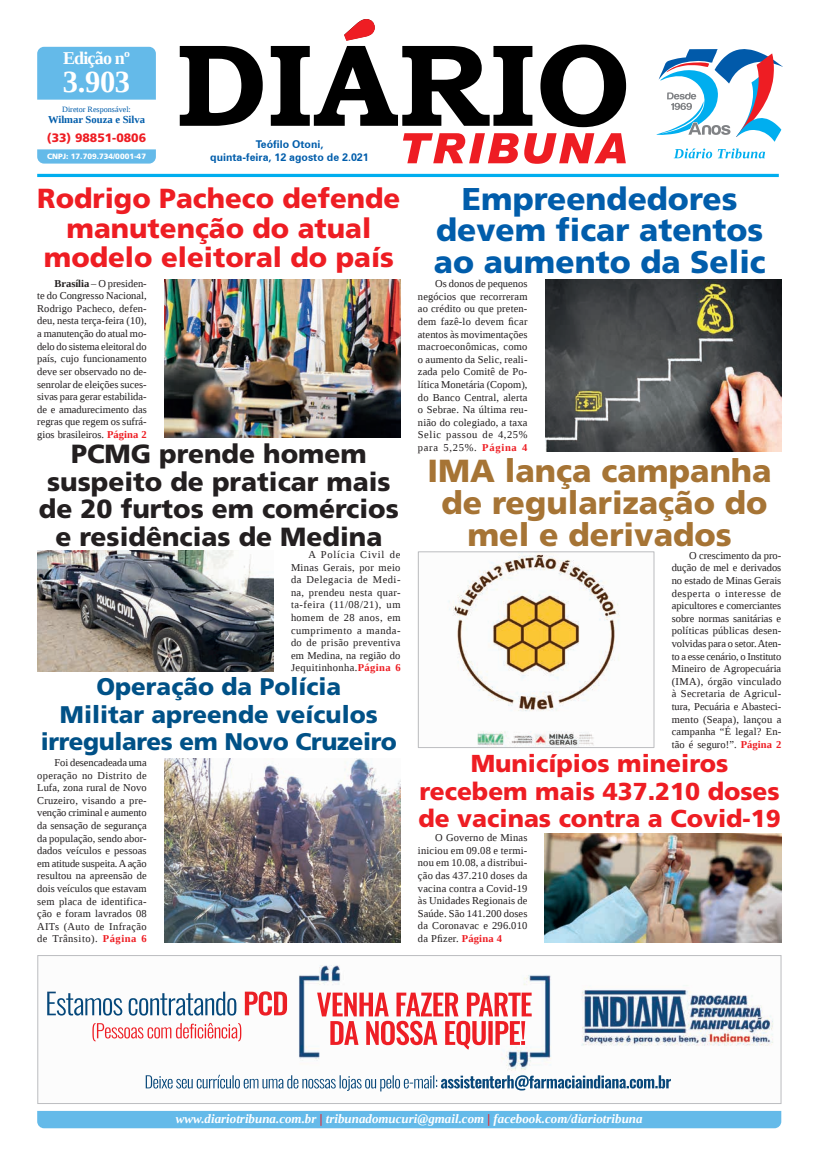
<style>
.page{position:relative;width:821px;height:1166px;background:#fff}
.page>*{position:absolute;margin:0;border:0;box-sizing:border-box;transform-origin:0 0}
.t1{font:900 31.94px/31.9px "Frutiger LT Std";color:#a67435;text-align:center}
.t2{font:900 31.5px/31.5px "Frutiger LT Std";color:#015dab;text-align:center}
.t3{font:700 30.45px "Liberation Serif";color:#fff}
.t4{font:900 27.56px/29.8px "Frutiger LT Std";color:#ee1d23;text-align:center}
.t5{font:900 26.25px/27.6px "Frutiger LT Std";color:#231f20;text-align:center}
.t6{font:900 24.5px/27.6px "Frutiger LT Std";color:#ee1d23;text-align:center}
.t7{font:900 24.06px/27.6px "Frutiger LT Std";color:#005187;text-align:center}
.t8{font:700 18.03px "Liberation Serif";letter-spacing:-.045em;color:#fff}
.t9{font:italic 700 12.95px "Liberation Serif";color:#fff}
.t10{font:900 12.16px "Frutiger LT Std";color:#ee1d23}
.t11{font:700 10.67px/12.6px "Zurich BT";color:#015dab;text-align:center}
.t12{font:700 10.59px "Liberation Serif";color:#015dab}
.t13{font:10.5px/12.6px "Liberation Serif";letter-spacing:.015em;color:#231f20;text-align:justify}
.t14{font:8.14px "Liberation Serif";color:#015dab}
.t15{font:900 7.7px "Frutiger LT Std";color:#fff}
.s1{font-weight:700}
.s2{font-weight:700;color:#ee1d23}
.s3{color:#ee1d23}
</style>
<div class="page">
<hr style="left:37px;top:174px;width:742px;height:3px;background:#00aeef">
<svg style="left:180px;top:44px;width:446px;height:83px"></svg>
<svg style="left:344px;top:19px;width:31px;height:22px"></svg>
<div style="left:37px;top:47px;width:119px;height:53px;background:#64bae9"></div>
<svg style="left:37px;top:149px;width:119px;height:15px;background:#6ebeea"></svg>
<div style="left:37px;top:1111px;width:744px;height:17px;background:#64bae9"></div>
<svg style="left:403px;top:133px;width:223px;height:31px"></svg>
<img style="left:47px;top:965px;width:727px;height:127px">
<div style="left:37px;top:955px;width:744px;height:149px;border:1px solid #bcbdc0"></div>
<svg style="left:656px;top:49px;width:127px;height:93px"></svg>
<svg style="left:674px;top:148px;width:91px;height:10px"></svg>
<img style="left:164px;top:279px;width:237px;height:159px">
<img style="left:545px;top:280px;width:236px;height:171px">
<img style="left:164px;top:758px;width:237px;height:184px">
<img style="left:448px;top:553px;width:172px;height:193px">
<div style="left:418px;top:551px;width:236px;height:197px;border:1px solid #bcbdc0"></div>
<img style="left:37px;top:551px;width:237px;height:121px">
<img style="left:545px;top:834px;width:236px;height:108px">
<h3 class="t8" style="left:63px;top:45px;width:68px">Edição nº</h3>
<h3 class="t3" style="left:63px;top:61px;width:69px">3.903</h3>
<p class="t14" style="left:62px;top:104px;width:70px">Diretor Responsável:</p>
<p class="t12" style="left:48px;top:112px;width:99px">Wilmar Souza e Silva</p>
<p class="t10" style="left:47px;top:130px;width:101px">(33) 98851-0806</p>
<p class="t15" style="left:47px;top:151px;width:100px">CNPJ: 17.709.734/0001-47</p>
<p class="t11" style="left:210px;top:138px;width:160px">Teófilo Otoni,<br>quinta-feira, 12 agosto de 2.021</p>
<h3 class="t4" style="left:37px;top:183px;width:365px">Rodrigo Pacheco defende manutenção do atual modelo eleitoral do país</h3>
<p class="t13" style="left:37px;top:277px;width:111px;text-indent:17px"><span class="s1">Brasília</span> – O presiden&shy;te do Congresso Nacional, Rodrigo Pacheco, defen&shy;deu, nesta terça-feira (10), a manutenção do atual mo&shy;delo do sistema eleitoral do país, cujo funcionamento deve ser observado no de&shy;senrolar de eleições suces&shy;sivas para gerar estabilida&shy;de e amadurecimento das regras que regem os sufrá&shy;gios brasileiros. <span class="s2">Página 2</span></p>
<h3 class="t5" style="left:39px;top:440px;width:361px">PCMG prende homem suspeito de praticar mais de 20 furtos em comércios e residências de Medina</h3>
<p class="t13" style="left:291px;top:548px;width:111px;text-indent:17px">A Polícia Civil de Minas Gerais, por meio da Delegacia de Medi&shy;na, prendeu nesta quar&shy;ta-feira (11/08/21), um homem de 28 anos, em cumprimento a manda&shy;do de prisão preventiva em Medina, na região do Jequitinhonha.<span class="s2">Página 6</span></p>
<h3 class="t7" style="left:41px;top:673px;width:358px">Operação da Polícia<br>Militar apreende veículos irregulares em Novo Cruzeiro</h3>
<p class="t13" style="left:37px;top:756px;width:111px;text-indent:17px">Foi desencadeada uma operação no Distrito de Lufa, zona rural de Novo Cruzeiro, visando a pre&shy;venção criminal e aumento da sensação de segurança da população, sendo abor&shy;dados veículos e pessoas em atitude suspeita. A ação resultou na apreensão de dois veículos que estavam sem placa de identifica&shy;ção e foram lavrados 08<br>AITs (Auto de Infração de Trânsito). <span class="s2">Página 6</span></p>
<h2 class="t2" style="left:434px;top:183px;width:333px">Empreendedores devem ficar atentos ao aumento da Selic</h2>
<p class="t13" style="left:418px;top:277px;width:111px;text-indent:17px">Os donos de pequenos negócios que recorreram ao crédito ou que preten&shy;dem fazê-lo devem ficar atentos às movimentações macroeconômicas, como o aumento da Selic, reali&shy;zada pelo Comitê de Po&shy;lítica Monetária (Copom), do Banco Central, alerta o Sebrae. Na última reu&shy;nião do colegiado, a taxa Selic passou de 4,25% para 5,25%. <span class="s2">Página 4</span></p>
<h1 class="t1" style="left:427px;top:455px;width:346px">IMA lança campanha de regularização do mel e derivados</h1>
<p class="t13" style="left:672px;top:549px;width:111px;text-indent:17px">O crescimento da pro&shy;dução de mel e derivados no estado de Minas Gerais desperta o interesse de apicultores e comerciantes sobre normas sanitárias e políticas públicas desen&shy;volvidas para o setor. Aten&shy;to a esse cenário, o Instituto Mineiro de Agropecuária (IMA), órgão vinculado à Secretaria de Agricul&shy;tura, Pecuária e Abasteci&shy;mento (Seapa), lançou a campanha “É legal? En&shy;tão é seguro!”. <span class="s2">Página 2</span></p>
<h3 class="t6" style="left:418px;top:749px;width:364px">Municípios mineiros recebem mais 437.210 doses de vacinas contra a Covid-19</h3>
<p class="t13" style="left:418px;top:831px;width:111px;text-indent:17px">O Governo de Minas iniciou em 09.08 e termi&shy;nou em 10.08, a distribui&shy;ção das 437.210 doses da vacina contra a Covid-19 às Unidades Regionais de Saúde. São 141.200 doses da Coronavac e 296.010 da Pfizer. <span class="s2">Página 4</span></p>
<p class="t9" style="left:176px;top:1110px;width:468px">www.diariotribuna.com.br <span class="s3">|</span> tribunadomucuri@gmail.com <span class="s3">|</span> facebook.com/diariotribuna</p>
</div>
